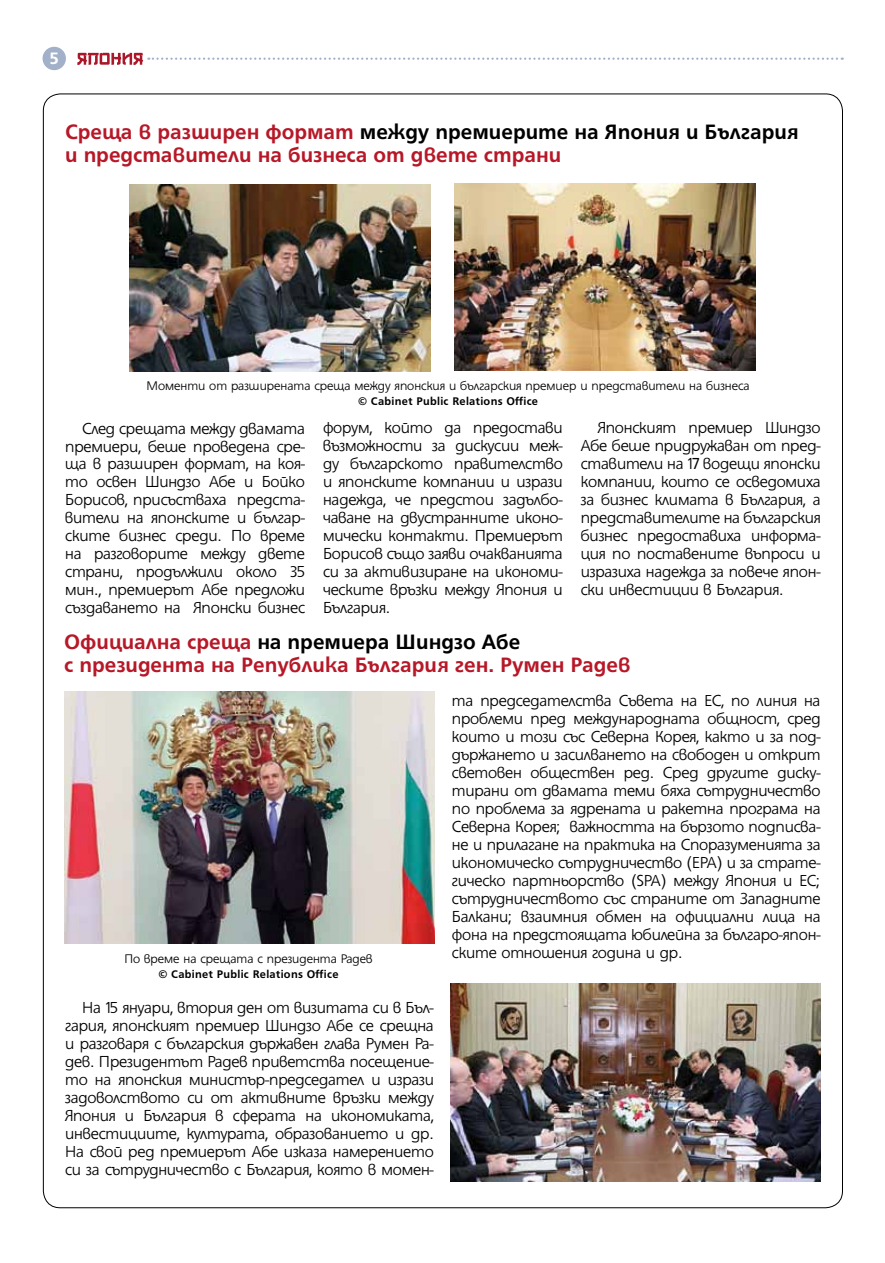
<style>
.page{position:relative;width:885px;height:1263px;background:#fff}
.page>*{position:absolute;margin:0;border:0;box-sizing:border-box;transform-origin:0 0}
.t1{font:700 22.5px/22.5px "HS Grotesk Bg";color:#b71828}
.t2{font:700 18px "HS Grotesk Bg";color:#fff}
.t3{font:300 17.25px/18px "HS Grotesk Bg";letter-spacing:-.01em;color:#000;text-align:justify}
.t4{font:300 13.5px "HS Grotesk Bg";color:#000}
.t5{font:700 12px "HS Grotesk Bg";letter-spacing:.025em;color:#000}
.s1{color:#000}
</style>
<div class="page">
<img style="left:129px;top:185px;width:301px;height:186px">
<img style="left:454px;top:183px;width:301px;height:187px">
<img style="left:64px;top:691px;width:370px;height:253px">
<img style="left:450px;top:983px;width:370px;height:199px">
<div style="left:43px;top:47px;width:23px;height:23px;background:#a2b1c9;border-radius:50%"></div>
<svg style="left:77px;top:53px;width:765px;height:12px"></svg>
<p class="t2" style="left:50px;top:48px;width:11px">5</p>
<p class="t1" style="left:65px;top:120px;width:735px">Среща в разширен формат <span class="s1">между премиерите на Япония и България </span>и представители на бизнеса от двете страни</p>
<p class="t4" style="left:146px;top:378px;width:604px">Моменти от разширената среща между японския и българския премиер и представители на бизнеса</p>
<p class="t5" style="left:358px;top:394px;width:181px">© Cabinet Public Relations Office</p>
<p class="t3" style="left:65px;top:419px;width:241px;text-indent:17px">След срещата между двамата премиери, беше проведена сре&shy;ща в разширен формат, на коя&shy;то освен Шиндзо Абе и Бойко Борисов, присъстваха предста&shy;вители на японските и българ&shy;ските бизнес среди. По време на разговорите между двете страни, продължили около 35 мин., премиерът Абе предложи създаването на Японски бизнес</p>
<p class="t3" style="left:323px;top:419px;width:241px">форум, който да предостави възможности за дискусии меж&shy;ду българското правителство и японските компании и изрази надежда, че предстои задълбо&shy;чаване на двустранните иконо&shy;мически контакти. Премиерът Борисов също заяви очакванията си за активизиране на икономи&shy;ческите връзки между Япония и България.</p>
<p class="t3" style="left:580px;top:418px;width:241px;text-indent:17px">Японският премиер Шиндзо Абе беше придружаван от пред&shy;ставители на 17 водещи японски компании, които се осведомиха за бизнес климата в България, а представителите на българския бизнес предоставиха информа&shy;ция по поставените въпроси и изразиха надежда за повече япон&shy;ски инвестиции в България.</p>
<p class="t1" style="left:64px;top:630px;width:568px">Официална среща <span class="s1">на премиера Шиндзо Абе<br></span>с президента на Република България ген. Румен Радев</p>
<p class="t4" style="left:124px;top:951px;width:250px">По време на срещата с президента Радев</p>
<p class="t5" style="left:158px;top:967px;width:181px">© Cabinet Public Relations Office</p>
<p class="t3" style="left:65px;top:998px;width:370px;text-indent:17px">На 15 януари, втория ден от визитата си в Бъл&shy;гария, японският премиер Шиндзо Абе се срещна и разговаря с българския държавен глава Румен Ра&shy;дев. Президентът Радев приветства посещение&shy;то на японския министър-председател и изрази задоволството си от активните връзки между Япония и България в сферата на икономиката, инвестициите, културата, образованието и др.<br>На свой ред премиерът Абе изказа намерението си за сътрудничество с България, която в момен-</p>
<p class="t3" style="left:452px;top:691px;width:370px">та председателства Съвета на ЕС, по линия на проблеми пред международната общност, сред които и този със Северна Корея, както и за под&shy;държането и засилването на свободен и открит световен обществен ред. Сред другите диску&shy;тирани от двамата теми бяха сътрудничество по проблема за ядрената и ракетна програма на Северна Корея; важността на бързото подписва&shy;не и прилагане на практика на Споразуменията за икономическо сътрудничество (ЕРА) и за страте&shy;гическо партньорство (SPA) между Япония и ЕС; сътрудничеството със страните от Западните Балкани; взаимния обмен на официални лица на фона на предстоящата юбилейна за българо-япон&shy;ските отношения година и др.</p>
</div>
